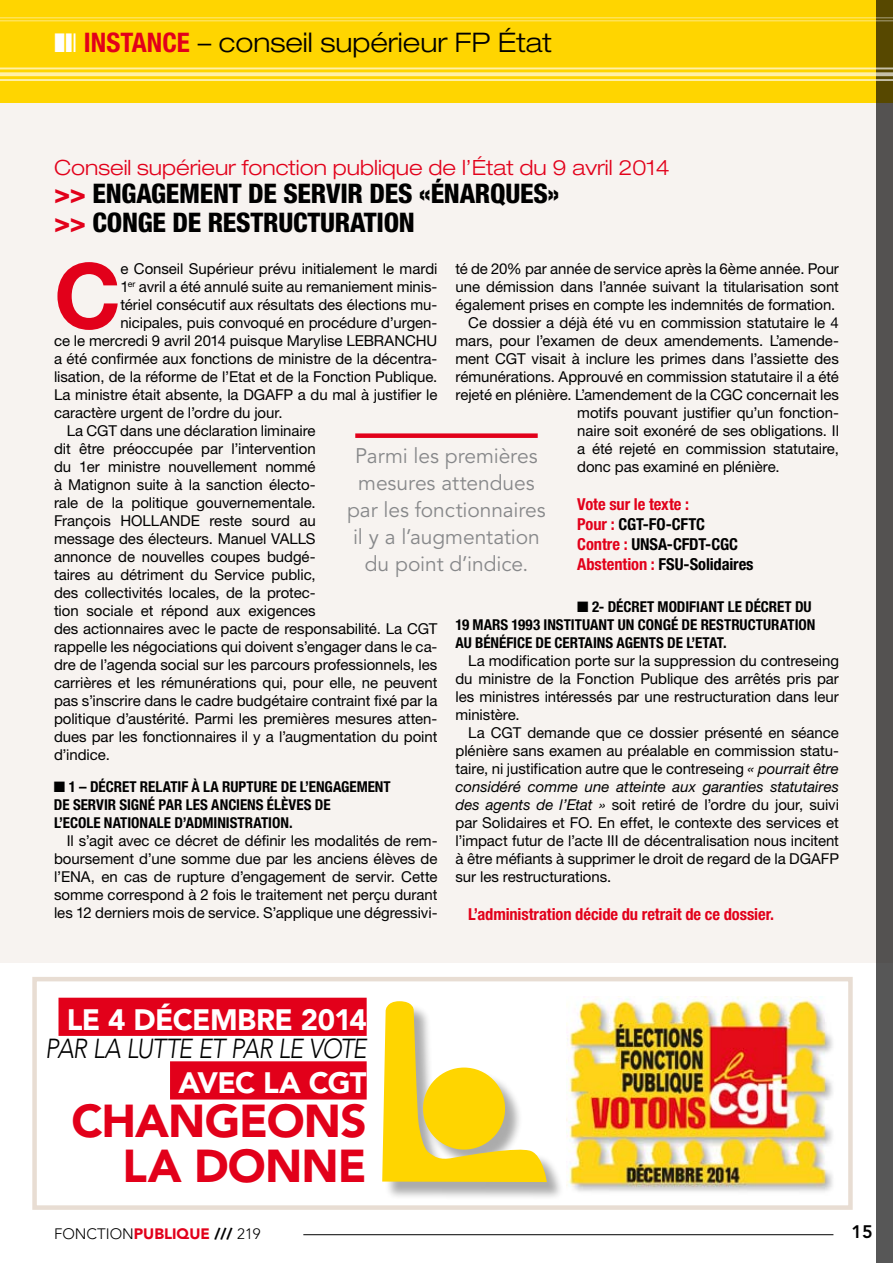
<style>
.page{position:relative;width:893px;height:1263px;background:#fff}
.page>*{position:absolute;margin:0;border:0;box-sizing:border-box;transform-origin:0 0}
.t1{font:700 90.6px "Helvetica Neue LT Std";color:#e2001a}
.t2{font:900 45.75px/44.2px "Avenir LT Std";letter-spacing:-.02em;color:#e2001a;text-align:right}
.t3{font:900 29.25px "Avenir LT Std";letter-spacing:-.025em;color:#fff}
.t4{font:italic 300 27.3px "Avenir LT Std";letter-spacing:-.04em;color:#000;scale:.87 1}
.t5{font:800 condensed 27px/28.5px "Helvetica Neue LT Std";letter-spacing:-.01em;color:#000}
.t6{font:300 expanded 27px "Helvetica Neue LT Std";color:#000}
.t7{font:21px/27px "Avenir LT Std";letter-spacing:-.005em;color:#87888a;text-align:center}
.t8{font:300 expanded 21px "Helvetica Neue LT Std";color:#e2001a}
.t9{font:800 18px "Avenir LT Std";color:#000}
.t10{font:700 condensed 16.5px/19.8px "Helvetica Neue LT Std";letter-spacing:-.005em;color:#e2001a}
.t11{font:15px/18px "Helvetica Neue LT Std";letter-spacing:-.005em;color:#000;text-align:justify}
.t12{font:700 condensed 15px "Helvetica Neue LT Std";color:#000}
.t13{font:300 15px "Avenir LT Std";color:#000}
.s1{font-weight:700;font-stretch:condensed;color:#e2001a}
.s2{color:#e2001a}
.s3{color:#000}
.s4{font-style:italic}
.s5{font-weight:900;color:#e2001a}
.s6{font-weight:900}
</style>
<div class="page">
<hr style="left:303px;top:1234px;width:530px;height:1px;background:#000">
<div style="left:0;top:0;width:893px;height:962px;background:#f7f3f0"></div>
<div style="left:0;top:0;width:893px;height:102px;background:#ffd500"></div>
<svg style="left:876px;top:0;width:17px;height:1263px;background:#55524c"></svg>
<div style="left:355px;top:433px;width:183px;height:5px;background:#e2001a"></div>
<img style="left:566px;top:996px;width:267px;height:196px">
<div style="left:59px;top:998px;width:308px;height:38px;background:#e2001a"></div>
<div style="left:170px;top:1061px;width:197px;height:38px;background:#e2001a"></div>
<div style="left:384px;top:1003px;width:181px;height:197px;background:#000;opacity:.33"></div>
<svg style="left:382px;top:1001px;width:165px;height:181px"></svg>
<div style="left:423px;top:1067px;width:82px;height:82px;background:#ffd500;border-radius:50%"></div>
<hr style="left:0;top:68px;width:893px;height:1px;background:#fff">
<svg style="left:0;top:72px;width:893px;height:4px;background:#fdec99"></svg>
<hr style="left:0;top:79px;width:893px;height:2px;background:#fff">
<hr style="left:0;top:17px;width:893px;height:2px;background:#fff">
<hr style="left:0;top:20px;width:893px;height:2px;background:#fff">
<div style="left:32px;top:977px;width:821px;height:233px;border:4px solid #e8ddd3"></div>
<h3 class="t6" style="left:84px;top:27px;width:469px"><span class="s1">INSTANCE</span> – conseil supérieur FP État</h3>
<h3 class="t8" style="left:54px;top:155px;width:617px">Conseil supérieur fonction publique de l’État du 9 avril 2014</h3>
<h3 class="t5" style="left:54px;top:179px;width:507px"><span class="s2">&gt;&gt;</span> ENGAGEMENT DE SERVIR DES «ÉNARQUES» <span class="s2">&gt;&gt;</span> CONGE DE RESTRUCTURATION</h3>
<h1 class="t1" style="left:54px;top:240px;width:62px">C</h1>
<p class="t11" style="left:120px;top:260px;width:319px">e Conseil Supérieur prévu initialement le mardi</p>
<p class="t11" style="left:455px;top:260px;width:385px">té de 20% par année de service après la 6ème année. Pour</p>
<p class="t11" style="left:455px;top:278px;width:385px">une démission dans l’année suivant la titularisation sont</p>
<p class="t11" style="left:455px;top:296px;width:381px">également prises en compte les indemnités de formation.</p>
<p class="t11" style="left:468px;top:314px;width:372px">Ce dossier a déjà été vu en commission statutaire le 4</p>
<p class="t11" style="left:455px;top:332px;width:385px">mars, pour l’examen de deux amendements. L’amende-</p>
<p class="t11" style="left:455px;top:350px;width:385px">ment CGT visait à inclure les primes dans l’assiette des</p>
<p class="t11" style="left:455px;top:368px;width:385px">rémunérations. Approuvé en commission statutaire il a été</p>
<p class="t11" style="left:455px;top:386px;width:385px">rejeté en plénière. L’amendement de la CGC concernait les</p>
<p class="t11" style="left:577px;top:404px;width:263px">motifs pouvant justifier qu’un fonction-</p>
<p class="t11" style="left:577px;top:422px;width:263px">naire soit exonéré de ses obligations. Il</p>
<p class="t11" style="left:577px;top:440px;width:263px">a été rejeté en commission statutaire,</p>
<p class="t11" style="left:577px;top:458px;width:204px">donc pas examiné en plénière.</p>
<p class="t10" style="left:577px;top:494px;width:178px">VOTE SUR LE TEXTE :<br>POUR : <span class="s3">CGT-FO-CFTC<br></span>CONTRE : <span class="s3">UNSA-CFDT-CGC<br></span>ABSTENTION : <span class="s3">FSU-SOLIDAIRES</span></p>
<p class="t12" style="left:577px;top:598px;width:55px">■ 2- DÉCRET</p>
<p class="t12" style="left:658px;top:598px;width:36px">MODIFIANT</p>
<p class="t12" style="left:728px;top:598px;width:42px">LE DÉCRET</p>
<p class="t12" style="left:795px;top:598px;width:17px">DU</p>
<p class="t12" style="left:455px;top:616px;width:27px">19 MARS</p>
<p class="t12" style="left:512px;top:616px;width:40px">1993 INSTITUANT</p>
<p class="t12" style="left:618px;top:616px;width:30px">UN CONG</p>
<p class="t12" style="left:671px;top:616px;width:39px">É DE RESTRUCTURATION</p>
<p class="t12" style="left:455px;top:634px;width:59px">AU BÉNÉFICE</p>
<p class="t12" style="left:536px;top:634px;width:28px">DE CERTAINS</p>
<p class="t12" style="left:616px;top:634px;width:9px">AGENTS</p>
<p class="t12" style="left:667px;top:634px;width:61px">DE L’ETAT.</p>
<p class="t11" style="left:455px;top:651px;width:385px;text-indent:13px">La modification porte sur la suppression du contreseing du ministre de la Fonction Publique des arrêtés pris par les ministres intéressés par une restructuration dans leur ministère.</p>
<p class="t11" style="left:455px;top:723px;width:385px;text-indent:13px">La CGT demande que ce dossier présenté en séance plénière sans examen au préalable en commission statu&shy;taire, ni justification autre que le contreseing <span class="s4">« pourrait être considéré comme une atteinte aux garanties statutaires des agents de l’Etat »</span> soit retiré de l’ordre du jour, suivi par Solidaires et FO. En effet, le contexte des services et l’impact futur de l’acte III de décentralisation nous incitent à être méfiants à supprimer le droit de regard de la DGAFP sur les restructurations.</p>
<p class="t10" style="left:468px;top:904px;width:307px">L’ADMINISTRATION DÉCIDE DU RETRAIT DE CE DOSSIER.</p>
<p class="t11" style="left:120px;top:278px;width:319px">1<sup>er</sup> avril a été annulé suite au remaniement minis-</p>
<p class="t11" style="left:120px;top:296px;width:319px">tériel consécutif aux résultats des élections mu-</p>
<p class="t11" style="left:120px;top:314px;width:319px">nicipales, puis convoqué en procédure d’urgen-</p>
<p class="t11" style="left:54px;top:332px;width:385px">ce le mercredi 9 avril 2014 puisque Marylise LEBRANCHU</p>
<p class="t11" style="left:54px;top:350px;width:385px">a été confirmée aux fonctions de ministre de la décentra-</p>
<p class="t11" style="left:54px;top:368px;width:385px">lisation, de la réforme de l’Etat et de la Fonction Publique.</p>
<p class="t11" style="left:54px;top:386px;width:385px">La ministre était absente, la DGAFP a du mal à justifier le</p>
<p class="t11" style="left:54px;top:404px;width:230px">caractère urgent de l’ordre du jour.</p>
<p class="t11" style="left:67px;top:422px;width:250px">La CGT dans une déclaration liminaire</p>
<p class="t11" style="left:54px;top:440px;width:263px">dit être préoccupée par l’intervention</p>
<p class="t11" style="left:54px;top:458px;width:263px">du 1er ministre nouvellement nommé</p>
<p class="t11" style="left:54px;top:476px;width:263px">à Matignon suite à la sanction électo-</p>
<p class="t11" style="left:54px;top:494px;width:263px">rale de la politique gouvernementale.</p>
<p class="t11" style="left:54px;top:512px;width:263px">François HOLLANDE reste sourd au</p>
<p class="t11" style="left:54px;top:530px;width:263px">message des électeurs. Manuel VALLS</p>
<p class="t11" style="left:54px;top:548px;width:263px">annonce de nouvelles coupes budgé-</p>
<p class="t11" style="left:54px;top:566px;width:263px">taires au détriment du Service public,</p>
<p class="t11" style="left:54px;top:584px;width:263px">des collectivités locales, de la protec-</p>
<p class="t11" style="left:54px;top:602px;width:263px">tion sociale et répond aux exigences</p>
<p class="t11" style="left:54px;top:620px;width:385px">des actionnaires avec le pacte de responsabilité. La CGT</p>
<p class="t11" style="left:54px;top:638px;width:385px">rappelle les négociations qui doivent s’engager dans le ca-</p>
<p class="t11" style="left:54px;top:656px;width:385px">dre de l’agenda social sur les parcours professionnels, les</p>
<p class="t11" style="left:54px;top:674px;width:385px">carrières et les rémunérations qui, pour elle, ne peuvent</p>
<p class="t11" style="left:54px;top:692px;width:385px">pas s’inscrire dans le cadre budgétaire contraint fixé par la</p>
<p class="t11" style="left:54px;top:710px;width:385px">politique d’austérité. Parmi les premières mesures atten-</p>
<p class="t11" style="left:54px;top:728px;width:385px">dues par les fonctionnaires il y a l’augmentation du point</p>
<p class="t11" style="left:54px;top:746px;width:57px">d’indice.</p>
<p class="t12" style="left:54px;top:778px;width:61px">■ 1 – DÉCRET</p>
<p class="t12" style="left:140px;top:778px;width:31px">RELATIF</p>
<p class="t12" style="left:192px;top:778px;width:40px">À LA RUPTURE</p>
<p class="t12" style="left:281px;top:778px;width:38px">DE L’ENGAGEMENT</p>
<p class="t12" style="left:54px;top:796px;width:74px">DESERVIR SIGN</p>
<p class="t12" style="left:148px;top:796px;width:20px">É PAR</p>
<p class="t12" style="left:186px;top:796px;width:34px">LES ANCIENS</p>
<p class="t12" style="left:267px;top:796px;width:64px">ÉLÈVES DE</p>
<p class="t12" style="left:54px;top:814px;width:68px">L’ECOLE NATIONA</p>
<p class="t12" style="left:157px;top:814px;width:54px">LE D’ADMINISTRATION</p>
<p class="t12" style="left:289px;top:814px;width:5px">.</p>
<p class="t11" style="left:54px;top:831px;width:385px;text-indent:13px">Il s’agit avec ce décret de définir les modalités de rem&shy;boursement d’une somme due par les anciens élèves de l’ENA, en cas de rupture d’engagement de servir. Cette somme correspond à 2 fois le traitement net perçu durant les 12 derniers mois de service. S’applique une dégressivi-</p>
<h3 class="t7" style="left:347px;top:443px;width:200px">Parmi les premières mesures attendues par les fonctionnaires il y a l’augmentation du point d’indice.</h3>
<h3 class="t3" style="left:67px;top:1002px;width:301px">LE 4 DÉCEMBRE 2014</h3>
<h3 class="t4" style="left:45px;top:1032px;width:371px">PAR LA LUTTE ET PAR LE VOTE</h3>
<h3 class="t3" style="left:178px;top:1065px;width:190px">AVEC LA CGT</h3>
<h2 class="t2" style="left:71px;top:1099px;width:297px">CHANGEONS<br>LA DONNE</h2>
<p class="t13" style="left:54px;top:1225px;width:208px">FONCTION<span class="s5">PUBLIQUE</span> <span class="s6">///</span> 219</p>
<p class="t9" style="left:851px;top:1221px;width:23px">15</p>
</div>
